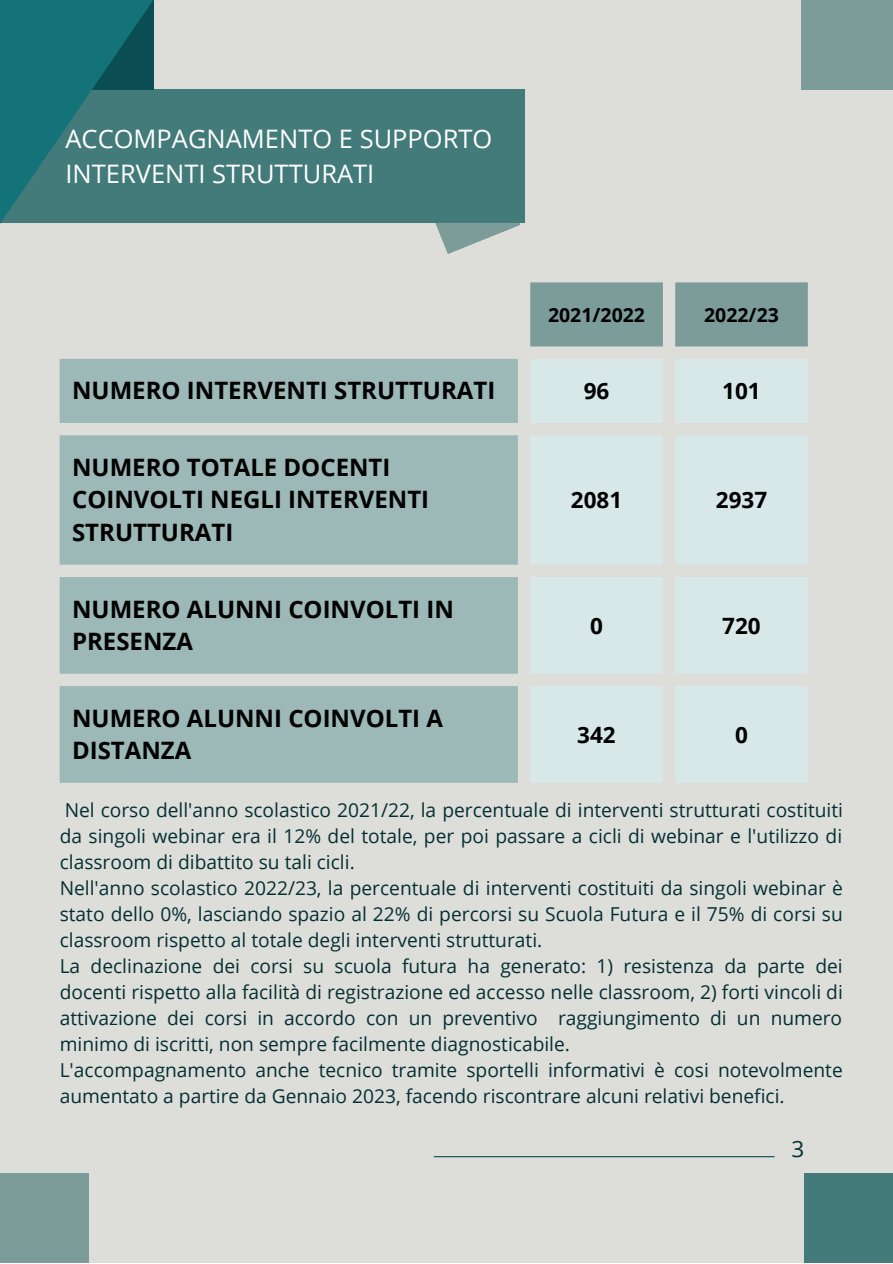
<style>
.page{position:relative;width:893px;height:1264px;background:#fff}
.page>*{position:absolute;margin:0;border:0;box-sizing:border-box;transform-origin:0 0}
.t1{font:25.5px "Open Sans";color:#fff}
.t2{font:700 24px/32.5px "Open Sans";color:#000}
.t3{font:700 22.5px "Open Sans";color:#000}
.t4{font:22.5px "Open Sans";color:#042f32}
.t5{font:700 19.5px "Open Sans";color:#000}
.t6{font:19.2px/26px "Open Sans";color:#042f32;text-align:justify}
</style>
<div class="page">
<div style="left:0;top:0;width:892px;height:1262px;background:#ddddda"></div>
<svg style="left:435px;top:223px;width:85px;height:31px"></svg>
<div style="left:0;top:89px;width:524px;height:134px;background:#427b7a"></div>
<div style="left:801px;top:0;width:91px;height:90px;background:#7c9c9a"></div>
<svg style="left:0;top:0;width:154px;height:224px;fill:#147279"></svg>
<div style="left:0;top:1173px;width:89px;height:89px;background:#7c9c9a"></div>
<div style="left:804px;top:1173px;width:88px;height:89px;background:#427b7a"></div>
<div style="left:530px;top:282px;width:277px;height:64px;background:#7c9c9a"></div>
<svg style="left:60px;top:359px;width:458px;height:423px;background:#a1bbba"></svg>
<svg style="left:531px;top:359px;width:276px;height:423px;fill:#d8e8e8"></svg>
<hr style="left:434px;top:1156px;width:340px;height:1px;background:#0a4e53">
<p class="t1" style="left:65px;top:121px;width:428px">ACCOMPAGNAMENTO E SUPPORTO</p>
<p class="t1" style="left:65px;top:156px;width:310px">INTERVENTI STRUTTURATI</p>
<p class="t5" style="left:548px;top:301px;width:98px">2021/2022</p>
<p class="t5" style="left:704px;top:301px;width:76px">2022/23</p>
<p class="t2" style="left:72px;top:374px;width:424px">NUMERO INTERVENTI STRUTTURATI</p>
<p class="t3" style="left:583px;top:375px;width:27px">96</p>
<p class="t3" style="left:722px;top:375px;width:40px">101</p>
<p class="t2" style="left:72px;top:450px;width:358px">NUMERO TOTALE DOCENTI<br>COINVOLTI NEGLI INTERVENTI<br>STRUTTURATI</p>
<p class="t2" style="left:72px;top:592px;width:383px">NUMERO ALUNNI COINVOLTI IN<br>PRESENZA</p>
<p class="t2" style="left:72px;top:701px;width:372px">NUMERO ALUNNI COINVOLTI A<br>DISTANZA</p>
<p class="t3" style="left:571px;top:484px;width:53px">2081</p>
<p class="t3" style="left:715px;top:484px;width:53px">2937</p>
<p class="t3" style="left:590px;top:610px;width:14px">0</p>
<p class="t3" style="left:722px;top:610px;width:40px">720</p>
<p class="t3" style="left:577px;top:719px;width:40px">342</p>
<p class="t3" style="left:735px;top:719px;width:14px">0</p>
<p class="t6" style="left:60px;top:797px;width:784px">Nel corso dell'anno scolastico 2021/22, la percentuale di interventi strutturati costituiti da singoli webinar era il 12% del totale, per poi passare a cicli di webinar e l'utilizzo di classroom di dibattito su tali cicli.</p>
<p class="t6" style="left:60px;top:874px;width:784px">Nell'anno scolastico 2022/23, la percentuale di interventi costituiti da singoli webinar è stato dello 0%, lasciando spazio al 22% di percorsi su Scuola Futura e il 75% di corsi su classroom rispetto al totale degli interventi strutturati.</p>
<p class="t6" style="left:60px;top:952px;width:784px">La declinazione dei corsi su scuola futura ha generato: 1) resistenza da parte dei docenti rispetto alla facilità di registrazione ed accesso nelle classroom, 2) forti vincoli di attivazione dei corsi in accordo con un preventivo raggiungimento di un numero minimo di iscritti, non sempre facilmente diagnosticabile.</p>
<p class="t6" style="left:60px;top:1056px;width:784px">L'accompagnamento anche tecnico tramite sportelli informativi è cosi notevolmente aumentato a partire da Gennaio 2023, facendo riscontrare alcuni relativi benefici.</p>
<p class="t4" style="left:791px;top:1132px;width:14px">3</p>
</div>
